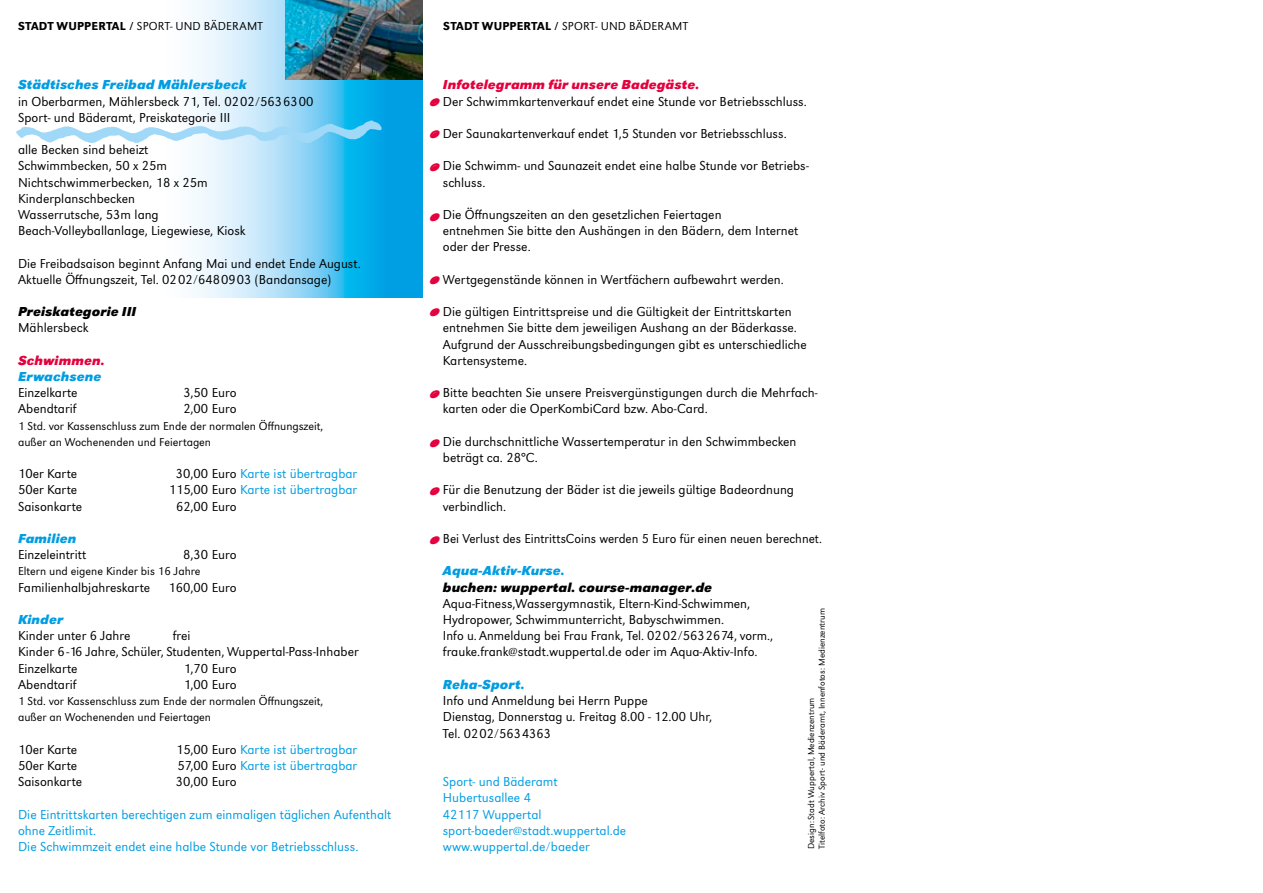
<style>
.page{position:relative;width:1263px;height:893px;background:#fff}
.page>*{position:absolute;margin:0;border:0;box-sizing:border-box;transform-origin:0 0}
.t1{font:italic 700 14.55px "Futura";color:#e4003d}
.U___b_o_d_y{font:300 13.5px/16.2px "URW Grotesk";color:#000}
.U___b_o_d_y-2{font:300 13.5px/16.2px "URW Grotesk";color:#009de2}
.U_bold_kurs{font:italic 700 13.5px "URW Grotesk";letter-spacing:.015em;color:#009de2}
.U_bold_kurs-2{font:italic 700 13.5px "URW Grotesk";letter-spacing:.015em;color:#e4003d}
.U___b_o_d_y-3{font:italic 700 13.5px "URW Grotesk";letter-spacing:.015em;color:#000}
.U_bold_kurs-3{font:italic 700 13.5px "URW Grotesk";letter-spacing:.015em;color:#000}
.U___b_o_d_y-4{font:italic 700 13.5px "URW Grotesk";letter-spacing:.015em;color:#009de2}
.U_body_8P_Eintritt{font:300 12px "URW Grotesk";color:#000}
.U_body_8P_Eintritt-2{font:300 9px "URW Grotesk";color:#000}
.s1{font-weight:500}
.s2{color:#000}
.s3{font-family:"Futura";font-weight:700;font-style:italic;font-size:14.55px;color:#e4003d}
</style>
<div class="page">
<svg style="left:192px;top:0;width:230px;height:298px;background:#81d1f3"></svg>
<img style="left:15px;top:115px;width:375px;height:40px">
<img style="left:286px;top:0;width:136px;height:79px">
<svg style="left:432px;top:100px;width:6px;height:4px"></svg>
<svg style="left:432px;top:132px;width:6px;height:5px"></svg>
<svg style="left:432px;top:166px;width:6px;height:4px"></svg>
<svg style="left:432px;top:215px;width:6px;height:4px"></svg>
<svg style="left:432px;top:278px;width:6px;height:4px"></svg>
<svg style="left:432px;top:392px;width:6px;height:5px"></svg>
<svg style="left:432px;top:310px;width:6px;height:4px"></svg>
<svg style="left:432px;top:441px;width:6px;height:4px"></svg>
<svg style="left:432px;top:489px;width:6px;height:5px"></svg>
<svg style="left:432px;top:538px;width:6px;height:4px"></svg>
<p class="U_body_8P_Eintritt" style="left:18px;top:19px;width:246px"><span class="s1">STADT WUPPERTAL /</span> SPORT- UND BÄDERAMT</p>
<p class="U_body_8P_Eintritt" style="left:443px;top:19px;width:246px"><span class="s1">STADT WUPPERTAL /</span> SPORT- UND BÄDERAMT</p>
<p class="U_bold_kurs" style="left:18px;top:77px;width:230px">Städtisches Freibad Mählersbeck</p>
<p class="U___b_o_d_y" style="left:18px;top:93px;width:297px">in Oberbarmen, Mählersbeck 71, Tel. 0202/5636300</p>
<p class="U___b_o_d_y" style="left:18px;top:109px;width:214px">Sport- und Bäderamt, Preiskategorie III</p>
<p class="U___b_o_d_y" style="left:18px;top:142px;width:132px">alle Becken sind beheizt</p>
<p class="U___b_o_d_y" style="left:18px;top:158px;width:151px">Schwimmbecken, 50 x 25m</p>
<p class="U___b_o_d_y" style="left:18px;top:174px;width:191px">Nichtschwimmerbecken, 18 x 25m</p>
<p class="U___b_o_d_y" style="left:18px;top:190px;width:118px">Kinderplanschbecken</p>
<p class="U___b_o_d_y" style="left:18px;top:207px;width:142px">Wasserrutsche, 53m lang</p>
<p class="U___b_o_d_y" style="left:18px;top:223px;width:229px">Beach-Volleyballanlage, Liegewiese, Kiosk</p>
<p class="U___b_o_d_y" style="left:18px;top:255px;width:344px">Die Freibadsaison beginnt Anfang Mai und endet Ende August.</p>
<p class="U___b_o_d_y" style="left:18px;top:271px;width:315px">Aktuelle Öffnungszeit, Tel. 0202/6480903 (Bandansage)</p>
<p class="U_bold_kurs-3" style="left:18px;top:304px;width:120px">Preiskategorie III</p>
<p class="U___b_o_d_y" style="left:18px;top:320px;width:72px">Mählersbeck</p>
<p class="U_bold_kurs-2" style="left:18px;top:352px;width:88px">Schwimmen.</p>
<p class="U_bold_kurs" style="left:18px;top:369px;width:85px">Erwachsene</p>
<p class="U___b_o_d_y" style="left:18px;top:385px;width:61px">Einzelkarte</p>
<p class="U___b_o_d_y" style="left:183px;top:385px;width:55px">3,50 Euro</p>
<p class="U___b_o_d_y" style="left:18px;top:401px;width:60px">Abendtarif</p>
<p class="U___b_o_d_y" style="left:184px;top:401px;width:55px">2,00 Euro</p>
<p class="U_body_8P_Eintritt" style="left:18px;top:419px;width:307px">1 Std. vor Kassenschluss zum Ende der normalen Öffnungszeit,</p>
<p class="U_body_8P_Eintritt" style="left:18px;top:435px;width:195px">außer an Wochenenden und Feiertagen</p>
<p class="U___b_o_d_y" style="left:18px;top:466px;width:61px">10er Karte</p>
<p class="U___b_o_d_y-2" style="left:176px;top:466px;width:183px"><span class="s2">30,00 Euro</span> Karte ist übertragbar</p>
<p class="U___b_o_d_y" style="left:18px;top:482px;width:61px">50er Karte</p>
<p class="U___b_o_d_y-2" style="left:169px;top:482px;width:190px"><span class="s2">115,00 Euro</span> Karte ist übertragbar</p>
<p class="U___b_o_d_y" style="left:18px;top:498px;width:66px">Saisonkarte</p>
<p class="U___b_o_d_y" style="left:176px;top:498px;width:62px">62,00 Euro</p>
<p class="U_bold_kurs" style="left:18px;top:531px;width:60px">Familien</p>
<p class="U___b_o_d_y" style="left:18px;top:547px;width:70px">Einzeleintritt</p>
<p class="U___b_o_d_y" style="left:183px;top:547px;width:55px">8,30 Euro</p>
<p class="U_body_8P_Eintritt" style="left:18px;top:565px;width:184px">Eltern und eigene Kinder bis 16 Jahre</p>
<p class="U___b_o_d_y" style="left:18px;top:579px;width:134px">Familienhalbjahreskarte</p>
<p class="U___b_o_d_y" style="left:169px;top:579px;width:70px">160,00 Euro</p>
<p class="U_bold_kurs" style="left:18px;top:612px;width:47px">Kinder</p>
<p class="U___b_o_d_y" style="left:18px;top:628px;width:114px">Kinder unter 6 Jahre</p>
<p class="U___b_o_d_y" style="left:173px;top:628px;width:19px">frei</p>
<p class="U___b_o_d_y" style="left:18px;top:644px;width:342px">Kinder 6 - 16 Jahre, Schüler, Studenten, Wuppertal-Pass-Inhaber</p>
<p class="U___b_o_d_y" style="left:18px;top:660px;width:61px">Einzelkarte</p>
<p class="U___b_o_d_y" style="left:184px;top:660px;width:54px">1,70 Euro</p>
<p class="U___b_o_d_y" style="left:18px;top:676px;width:60px">Abendtarif</p>
<p class="U___b_o_d_y" style="left:184px;top:676px;width:54px">1,00 Euro</p>
<p class="U_body_8P_Eintritt" style="left:18px;top:694px;width:307px">1 Std. vor Kassenschluss zum Ende der normalen Öffnungszeit,</p>
<p class="U_body_8P_Eintritt" style="left:18px;top:710px;width:195px">außer an Wochenenden und Feiertagen</p>
<p class="U___b_o_d_y" style="left:18px;top:741px;width:61px">10er Karte</p>
<p class="U___b_o_d_y-2" style="left:176px;top:741px;width:183px"><span class="s2">15,00 Euro</span> Karte ist übertragbar</p>
<p class="U___b_o_d_y" style="left:18px;top:757px;width:61px">50er Karte</p>
<p class="U___b_o_d_y-2" style="left:177px;top:757px;width:181px"><span class="s2">57,00 Euro</span> Karte ist übertragbar</p>
<p class="U___b_o_d_y" style="left:18px;top:774px;width:66px">Saisonkarte</p>
<p class="U___b_o_d_y" style="left:176px;top:774px;width:62px">30,00 Euro</p>
<p class="U___b_o_d_y-2" style="left:18px;top:806px;width:375px">Die Eintrittskarten berechtigen zum einmaligen täglichen Aufenthalt ohne Zeitlimit.</p>
<p class="U___b_o_d_y-2" style="left:18px;top:838px;width:342px">Die Schwimmzeit endet eine halbe Stunde vor Betriebsschluss.</p>
<p class="U_bold_kurs-2" style="left:443px;top:77px;width:258px">Infotelegramm für unsere Badegäste.</p>
<p class="U___b_o_d_y" style="left:428px;top:93px;width:380px"><span class="s3">o</span>Der Schwimmkartenverkauf endet eine Stunde vor Betriebsschluss.</p>
<p class="U___b_o_d_y" style="left:428px;top:126px;width:360px"><span class="s3">o</span>Der Saunakartenverkauf endet 1,5 Stunden vor Betriebsschluss.</p>
<p class="U___b_o_d_y" style="left:443px;top:158px;width:367px;text-indent:-15px"><span class="s3">o</span>Die Schwimm- und Saunazeit endet eine halbe Stunde vor Betriebs&shy;schluss.</p>
<p class="U___b_o_d_y" style="left:443px;top:207px;width:357px">Die Öffnungszeiten an den gesetzlichen Feiertagen<br>entnehmen Sie bitte den Aushängen in den Bädern, dem Internet oder der Presse.</p>
<p class="U___b_o_d_y" style="left:428px;top:271px;width:357px"><span class="s3">o</span>Wertgegenstände können in Wertfächern aufbewahrt werden.</p>
<p class="U___b_o_d_y" style="left:443px;top:304px;width:365px;text-indent:-15px"><span class="s3">o</span>Die gültigen Eintrittspreise und die Gültigkeit der Eintrittskarten entnehmen Sie bitte dem jeweiligen Aushang an der Bäderkasse.<br>Aufgrund der Ausschreibungsbedingungen gibt es unterschiedliche Kartensysteme.</p>
<p class="U___b_o_d_y" style="left:443px;top:385px;width:376px;text-indent:-15px"><span class="s3">o</span>Bitte beachten Sie unsere Preisvergünstigungen durch die Mehrfach&shy;karten oder die OperKombiCard bzw. Abo-Card.</p>
<p class="U___b_o_d_y" style="left:443px;top:433px;width:355px;text-indent:-15px"><span class="s3">o</span>Die durchschnittliche Wassertemperatur in den Schwimmbecken beträgt ca. 28°C.</p>
<p class="U___b_o_d_y" style="left:443px;top:482px;width:353px;text-indent:-15px"><span class="s3">o</span>Für die Benutzung der Bäder ist die jeweils gültige Badeordnung verbindlich.</p>
<p class="U___b_o_d_y" style="left:428px;top:531px;width:395px"><span class="s3">o</span>Bei Verlust des EintrittsCoins werden 5 Euro für einen neuen berechnet.</p>
<p class="U_bold_kurs" style="left:443px;top:563px;width:123px">Aqua-Aktiv-Kurse.</p>
<p class="U___b_o_d_y-3" style="left:443px;top:579px;width:271px">buchen: wuppertal. course-manager.de</p>
<p class="U___b_o_d_y" style="left:443px;top:595px;width:309px">Aqua-Fitness,Wassergymnastik, Eltern-Kind-Schwimmen,</p>
<p class="U___b_o_d_y" style="left:443px;top:612px;width:283px">Hydropower, Schwimmunterricht, Babyschwimmen.</p>
<p class="U___b_o_d_y" style="left:443px;top:628px;width:332px">Info u. Anmeldung bei Frau Frank, Tel. 0202/5632674, vorm.,</p>
<p class="U___b_o_d_y" style="left:443px;top:644px;width:316px">frauke.frank@stadt.wuppertal.de oder im Aqua-Aktiv-Info.</p>
<p class="U___b_o_d_y-4" style="left:443px;top:676px;width:83px">Reha-Sport.</p>
<p class="U___b_o_d_y" style="left:443px;top:693px;width:206px">Info und Anmeldung bei Herrn Puppe</p>
<p class="U___b_o_d_y" style="left:443px;top:709px;width:271px">Dienstag, Donnerstag u. Freitag 8.00 - 12.00 Uhr,</p>
<p class="U___b_o_d_y" style="left:443px;top:725px;width:110px">Tel. 0202/5634363</p>
<p class="U___b_o_d_y-2" style="left:443px;top:774px;width:116px">Sport- und Bäderamt</p>
<p class="U___b_o_d_y-2" style="left:443px;top:790px;width:90px">Hubertusallee 4</p>
<p class="U___b_o_d_y-2" style="left:443px;top:806px;width:100px">42117 Wuppertal</p>
<p class="U___b_o_d_y-2" style="left:443px;top:822px;width:185px">sport-baeder@stadt.wuppertal.de</p>
<p class="U___b_o_d_y-2" style="left:443px;top:838px;width:148px">www.wuppertal.de/baeder</p>
<p class="t1" style="left:428px;top:206px;width:17px">o</p>
<p class="U_body_8P_Eintritt-2" style="left:817px;top:849px;width:242px;rotate:-90deg">Titelfoto: Archiv Sport- und Bäderamt, Innenfotos: Medienzentrum</p>
<p class="U_body_8P_Eintritt-2" style="left:806px;top:849px;width:153px;rotate:-90deg">Design: Stadt Wuppertal, Medienzentrum</p>
</div>
